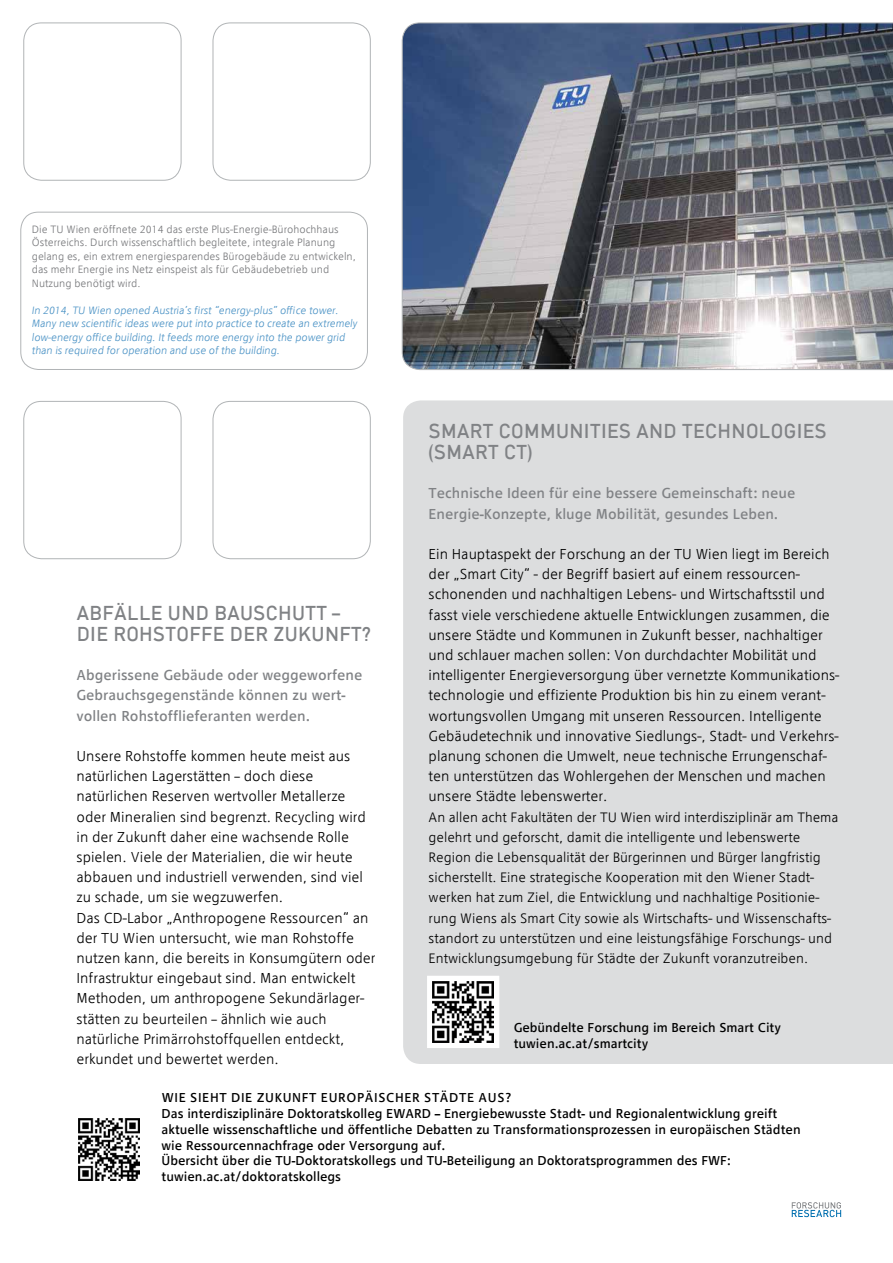
<style>
.page{position:relative;width:893px;height:1263px;background:#fff}
.page>*{position:absolute;margin:0;border:0;box-sizing:border-box;transform-origin:0 0}
.t1{font:21px "TU Headline";letter-spacing:.05em;color:#808285}
.t2{font:300 14.25px/20.2px "TU Text";color:#000}
.t3{font:14.25px/20.2px "TU Text";color:#808285}
.t4{font:300 13.5px/20.2px "TU Text";color:#000}
.t5{font:12.75px/15.8px "TU Text";color:#000}
.t6{font:300 10.5px/13.5px "TU Text";color:#77787b}
.t7{font:italic 300 10.5px/13.5px "TU Text";letter-spacing:-.01em;color:#4a92c5}
</style>
<div class="page">
<svg style="left:792px;top:1202px;width:49px;height:15px"></svg>
<div style="left:403px;top:400px;width:490px;height:664px;background:#dcddde"></div>
<div style="left:213px;top:401px;width:158px;height:158px;border:1px solid #b1b4b6;border-radius:18px"></div>
<div style="left:23px;top:401px;width:158px;height:158px;border:1px solid #b1b4b6;border-radius:18px"></div>
<img style="left:79px;top:1119px;width:61px;height:61px">
<svg style="left:432px;top:981px;width:62px;height:62px"></svg>
<img style="left:433px;top:981px;width:61px;height:61px">
<img style="left:402px;top:23px;width:491px;height:347px">
<div style="left:213px;top:23px;width:158px;height:158px;border:1px solid #b1b4b6;border-radius:18px"></div>
<div style="left:20px;top:212px;width:348px;height:158px;border:1px solid #b1b4b6;border-radius:18px"></div>
<div style="left:23px;top:23px;width:158px;height:158px;border:1px solid #b1b4b6;border-radius:18px"></div>
<p class="t6" style="left:32px;top:222px;width:325px">Die TU Wien eröffnete 2014 das erste Plus-Energie-Bürohochhaus Österreichs. Durch wissenschaftlich begleitete, integrale Planung gelang es, ein extrem energiesparendes Bürogebäude zu entwickeln, das mehr Energie ins Netz einspeist als für Gebäudebetrieb und Nutzung benötigt wird.</p>
<p class="t7" style="left:32px;top:303px;width:327px">In 2014, TU Wien opened Austria’s first “energy-plus” office tower.<br>Many new scientific ideas were put into practice to create an extremely low-energy office building. It feeds more energy into the power grid than is required for operation and use of the building.</p>
<h1 class="t1" style="left:429px;top:419px;width:42px">SMART</h1>
<h1 class="t1" style="left:499px;top:419px;width:69px">COMMUNITIES</h1>
<h1 class="t1" style="left:637px;top:419px;width:171px">AND TECHNOLOGIES</h1>
<h1 class="t1" style="left:429px;top:440px;width:105px">(SMART CT)</h1>
<p class="t3" style="left:429px;top:483px;width:368px">Technische Ideen für eine bessere Gemeinschaft: neue<br>Energie-Konzepte, kluge Mobilität, gesundes Leben.</p>
<p class="t2" style="left:429px;top:543px;width:412px">Ein Hauptaspekt der Forschung an der TU Wien liegt im Bereich der „Smart City“ - der Begriff basiert auf einem ressourcen&shy;schonenden und nachhaltigen Lebens- und Wirtschaftsstil und fasst viele verschiedene aktuelle Entwicklungen zusammen, die unsere Städte und Kommunen in Zukunft besser, nachhaltiger und schlauer machen sollen: Von durchdachter Mobilität und intelligenter Energieversorgung über vernetzte Kommunikations&shy;technologie und effiziente Produktion bis hin zu einem verant&shy;wortungsvollen Umgang mit unseren Ressourcen. Intelligente Gebäudetechnik und innovative Siedlungs-, Stadt- und Verkehrs&shy;planung schonen die Umwelt, neue technische Errungenschaf&shy;ten unterstützen das Wohlergehen der Menschen und machen unsere Städte lebenswerter.</p>
<p class="t4" style="left:429px;top:806px;width:411px">An allen acht Fakultäten der TU Wien wird interdisziplinär am Thema gelehrt und geforscht, damit die intelligente und lebenswerte Region die Lebensqualität der Bürgerinnen und Bürger langfristig sicherstellt. Eine strategische Kooperation mit den Wiener Stadt&shy;werken hat zum Ziel, die Entwicklung und nachhaltige Positionie&shy;rung Wiens als Smart City sowie als Wirtschafts- und Wissenschafts&shy;standort zu unterstützen und eine leistungsfähige Forschungs- und Entwicklungsumgebung für Städte der Zukunft voranzutreiben.</p>
<h1 class="t1" style="left:77px;top:601px;width:63px">ABFÄLLE</h1>
<h1 class="t1" style="left:168px;top:601px;width:73px">UN D BAUSC</h1>
<h1 class="t1" style="left:278px;top:601px;width:27px">HUTT</h1>
<h1 class="t1" style="left:332px;top:601px;width:10px">–</h1>
<h1 class="t1" style="left:77px;top:622px;width:125px">DIE ROHSTOFFE</h1>
<h1 class="t1" style="left:230px;top:622px;width:57px">DER ZUKUNFT</h1>
<h1 class="t1" style="left:362px;top:622px;width:11px">?</h1>
<p class="t3" style="left:77px;top:665px;width:287px">Abgerissene Gebäude oder weggeworfene<br>Gebrauchsgegenstände können zu wert&shy;vollen Rohstofflieferanten werden.</p>
<p class="t2" style="left:77px;top:745px;width:300px">Unsere Rohstoffe kommen heute meist aus natürlichen Lagerstätten – doch diese natürlichen Reserven wertvoller Metallerze oder Mineralien sind begrenzt. Recycling wird in der Zukunft daher eine wachsende Rolle spielen. Viele der Materialien, die wir heute abbauen und industriell verwenden, sind viel zu schade, um sie wegzuwerfen.<br>Das CD-Labor „Anthropogene Ressourcen“ an der TU Wien untersucht, wie man Rohstoffe nutzen kann, die bereits in Konsumgütern oder Infrastruktur eingebaut sind. Man entwickelt Methoden, um anthropogene Sekundärlager&shy;stätten zu beurteilen – ähnlich wie auch natürliche Primärrohstoffquellen entdeckt, erkundet und bewertet werden.</p>
<p class="t5" style="left:162px;top:1090px;width:641px">WIE SIEHT DIE ZUKUNFT EUROPÄISCHER STÄDTE AUS?<br>Das interdisziplinäre Doktoratskolleg EWARD – Energiebewusste Stadt- und Regionalentwicklung greift aktuelle wissenschaftliche und öffentliche Debatten zu Transformationsprozessen in europäischen Städten wie Ressourcennachfrage oder Versorgung auf.<br>Übersicht über die TU-Doktoratskollegs und TU-Beteiligung an Doktoratsprogrammen des FWF: tuwien.ac.at/doktoratskollegs</p>
<p class="t5" style="left:514px;top:1019px;width:269px">Gebündelte Forschung im Bereich Smart City tuwien.ac.at/smartcity</p>
</div>
